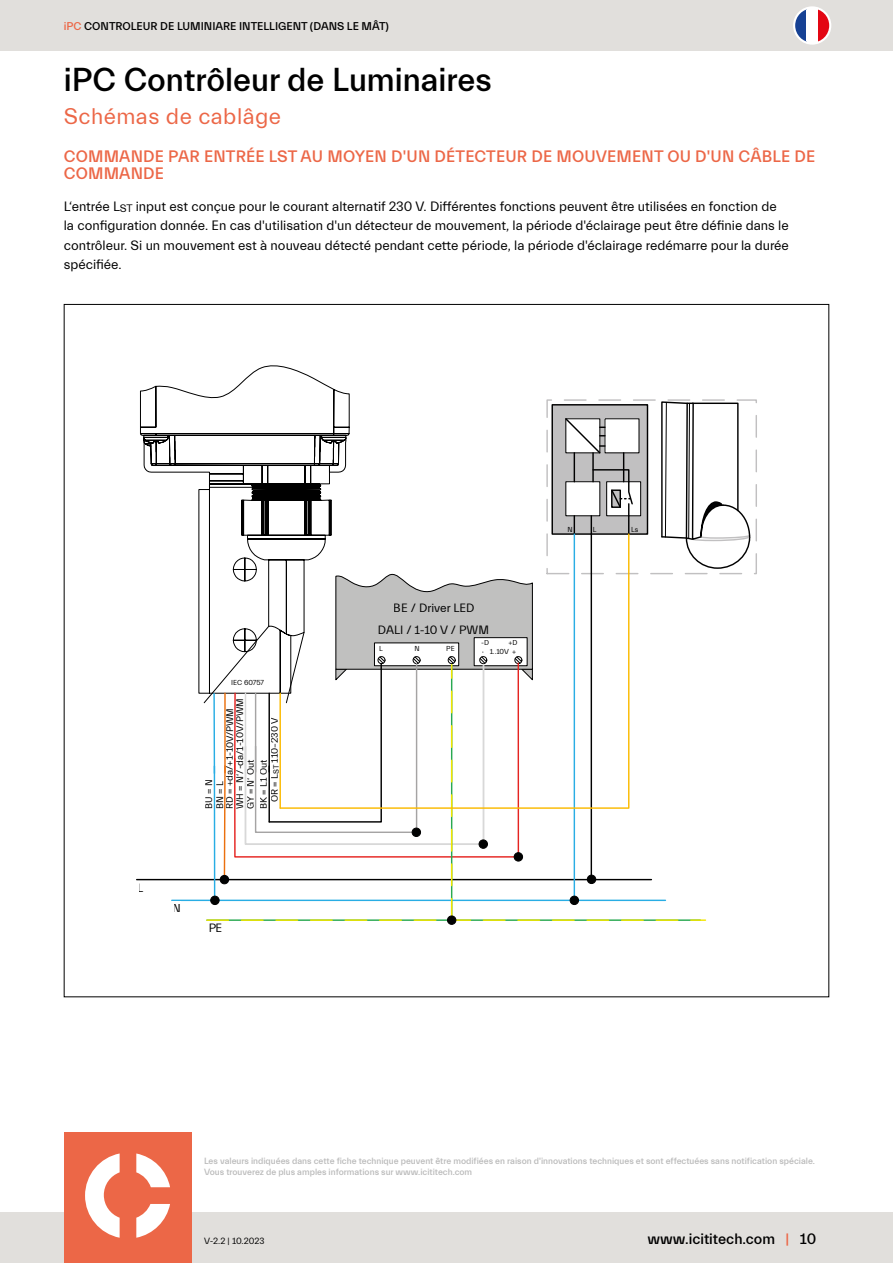
<style>
.page{position:relative;width:893px;height:1263px;background:#fff}
.page>*{position:absolute;margin:0;border:0;box-sizing:border-box;transform-origin:0 0}
.Headline_22Pt_-_black{font:500 33px "Everett";color:#000}
.Subline_15Pt_-_orange{font:22.5px "Everett";letter-spacing:.02em;color:#ec6747}
.Subline_11Pt_-_orange{font:500 16.5px/16.5px "Everett";letter-spacing:.01em;color:#ec6747}
.t1{font:500 15px "Everett";color:#000}
.Body_Text{font:13.5px/19.5px "Everett";color:#000}
.t2{font:12px/22px "Everett";color:#000;text-align:center}
.t3{font:500 11.25px "Everett";color:#000}
.t4{font:9.6px/10.5px "Everett";color:#000}
.t5{font:500 9px/10.8px "Everett";color:#bababa}
.t6{font:9px "Everett";color:#000}
.t7{font:7.2px "Everett";color:#000}
.s1{color:#ec6747}
</style>
<div class="page">
<div style="left:0;top:1212px;width:893px;height:51px;background:#e1dfdc"></div>
<div style="left:64px;top:1132px;width:127px;height:131px;background:#ec6747"></div>
<svg style="left:85px;top:1153px;width:35px;height:85px"></svg>
<svg style="left:136px;top:1153px;width:34px;height:34px"></svg>
<svg style="left:136px;top:1204px;width:34px;height:34px"></svg>
<div style="left:0;top:0;width:893px;height:51px;background:#e1dfdc"></div>
<svg style="left:793px;top:6px;width:38px;height:39px"></svg>
<svg style="left:795px;top:9px;width:11px;height:34px"></svg>
<div style="left:806px;top:9px;width:12px;height:34px;background:#fff"></div>
<svg style="left:818px;top:9px;width:11px;height:34px"></svg>
<hr style="left:137px;top:879px;width:514px;height:1px;background:#000">
<hr style="left:172px;top:900px;width:493px;height:1px;background:#28ade4">
<svg style="left:140px;top:365px;width:210px;height:329px"></svg>
<div style="left:447px;top:916px;width:9px;height:8px;background:#010202;border-radius:50%"></div>
<div style="left:447px;top:916px;width:9px;height:8px;border:1px solid #000;border-radius:50%"></div>
<div style="left:546px;top:399px;width:211px;height:175px;border:1px dashed #c1c0c1"></div>
<svg style="left:203px;top:401px;width:548px;height:520px"></svg>
<svg style="left:279px;top:533px;width:351px;height:276px"></svg>
<div style="left:570px;top:896px;width:9px;height:8px;background:#010202;border-radius:50%"></div>
<div style="left:570px;top:896px;width:9px;height:9px;border:1px solid #000;border-radius:50%"></div>
<p class="t3" style="left:64px;top:20px;width:327px"><span class="s1">iPC</span> CONTROLEUR DE LUMINIARE INTELLIGENT (DANS LE MÂT)</p>
<p class="Headline_22Pt_-_black" style="left:64px;top:62px;width:430px">iPC Contrôleur de Luminaires</p>
<p class="Subline_15Pt_-_orange" style="left:64px;top:104px;width:219px">Schémas de cablâge</p>
<p class="Subline_11Pt_-_orange" style="left:64px;top:149px;width:753px">COMMANDE PAR ENTRÉE LST AU MOYEN D'UN DÉTECTEUR DE MOUVEMENT OU D'UN CÂBLE DE<br>COMMANDE</p>
<p class="Body_Text" style="left:64px;top:197px;width:727px">L‘entrée L<sub>ST</sub> input est conçue pour le courant alternatif 230 V. Différentes fonctions peuvent être utilisées en fonction de la configuration donnée. En cas d'utilisation d'un détecteur de mouvement, la période d'éclairage peut être définie dans le contrôleur. Si un mouvement est à nouveau détecté pendant cette période, la période d'éclairage redémarre pour la durée spécifiée.</p>
<p class="t2" style="left:138px;top:877px;width:8px">L</p>
<p class="t7" style="left:231px;top:679px;width:34px">IEC 60757</p>
<p class="t4" style="left:225px;top:809px;width:112px;rotate:-90deg">RD = +da/+1-10V/PWM<br>WH = N‘/-da/1-10V/PWM<br>GY = N‘ Out</p>
<p class="t4" style="left:270px;top:802px;width:86px;rotate:-90deg">OR = L<sub>ST</sub> 110–230 V</p>
<p class="t4" style="left:259px;top:809px;width:51px;rotate:-90deg">BK = L1 Out</p>
<p class="t4" style="left:204px;top:809px;width:31px;line-height:10.9px;rotate:-90deg">BU = N<br>BN = L</p>
<p class="t2" style="left:173px;top:897px;width:10px">N</p>
<p class="t2" style="left:208px;top:917px;width:16px">PE</p>
<p class="t2" style="left:378px;top:597px;width:113px">BE / Driver LED<br>DALI / 1-10 V / PWM</p>
<p class="t7" style="left:379px;top:644px;width:5px">L</p>
<p class="t7" style="left:414px;top:644px;width:7px">N</p>
<p class="t7" style="left:446px;top:644px;width:10px">PE</p>
<p class="t7" style="left:481px;top:639px;width:9px">-D</p>
<p class="t7" style="left:509px;top:639px;width:11px">+D</p>
<p class="t7" style="left:482px;top:648px;width:36px">- 1..10V +</p>
<p class="t7" style="left:567px;top:526px;width:7px">N</p>
<p class="t7" style="left:593px;top:526px;width:5px">L</p>
<p class="t7" style="left:631px;top:526px;width:9px">Ls</p>
<p class="t5" style="left:204px;top:1156px;width:612px">Les valeurs indiquées dans cette fiche technique peuvent être modifiées en raison d'innovations techniques et sont effectuées sans notification spéciale.<br>Vous trouverez de plus amples informations sur www.icititech.com</p>
<p class="t6" style="left:204px;top:1236px;width:62px">V-2.2 | 10.2023</p>
<p class="t1" style="left:647px;top:1230px;width:170px">www.icititech.com <span class="s1">|</span> 10</p>
</div>
